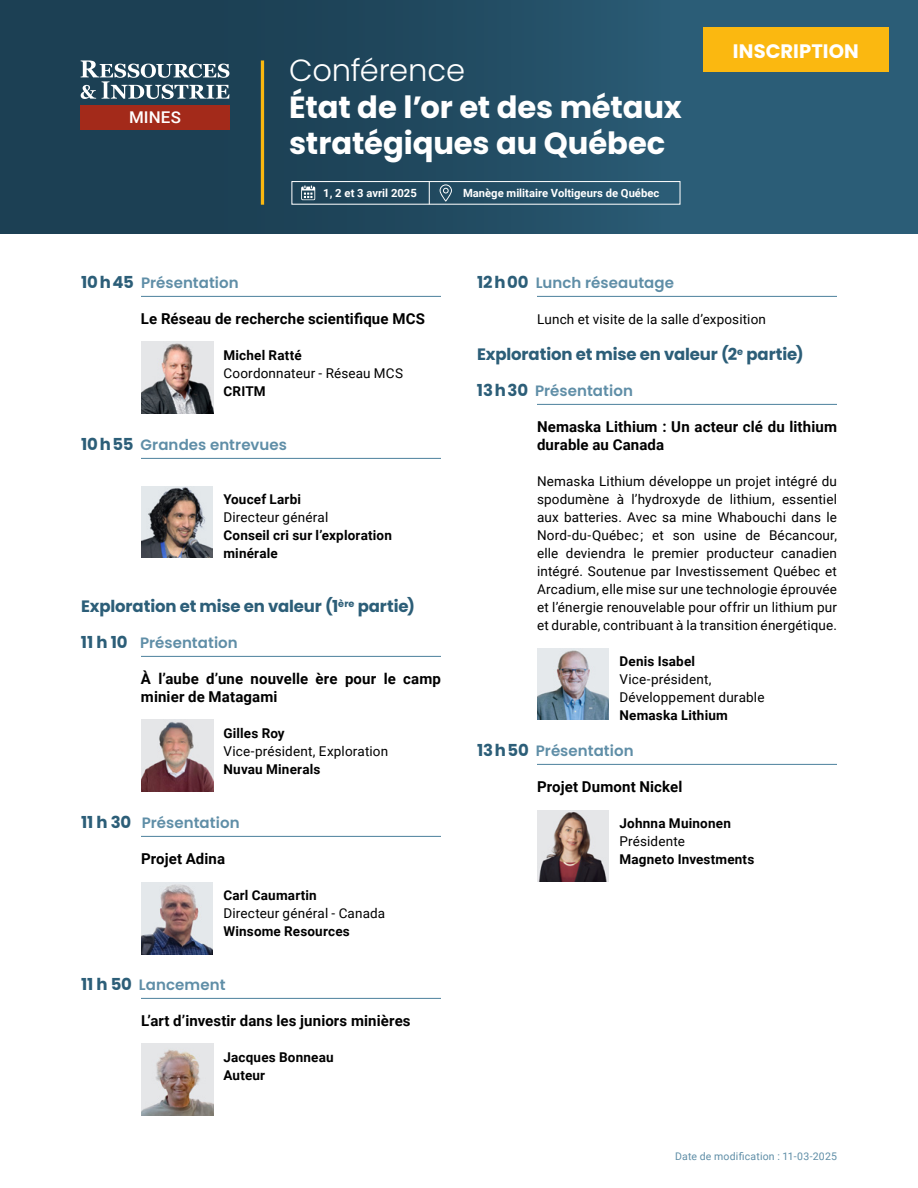
<style>
.page{position:relative;width:918px;height:1188px;background:#fff}
.page>*{position:absolute;margin:0;border:0;box-sizing:border-box;transform-origin:0 0}
.t1{font:700 30.6px/36.8px "Poppins";letter-spacing:-.005em;color:#fff}
.t2{font:300 30.6px "Poppins";letter-spacing:-.01em;color:#fff}
.t3{font:700 19.5px "Poppins";letter-spacing:.005em;color:#fff}
.t4{font:700 16.5px "Poppins";letter-spacing:-.01em;color:#2c5e78}
.t5{font:500 16.2px "Roboto";color:#fff;scale:1.04 1}
.t6{font:700 15px/18px "Roboto";letter-spacing:.01em;color:#000}
.t7{font:600 15px "Poppins";letter-spacing:.005em;color:#5f8ea7}
.t8{font:13.5px/18px "Roboto";letter-spacing:.01em;color:#000;text-align:justify}
.t9{font:700 13.5px/18px "Roboto";letter-spacing:.015em;color:#000}
.t10{font:700 11.25px "Roboto";color:#fff}
.t11{font:10.5px "Roboto";letter-spacing:.02em;color:#5f8ea7}
.s1{font-weight:700;font-size:16.5px;color:#2c5e78}
</style>
<div class="page">
<div style="left:0;top:0;width:918px;height:234px;background:linear-gradient(to right,#19394c,#2d617c)"></div>
<div style="left:703px;top:27px;width:186px;height:45px;background:#fbb810"></div>
<div style="left:81px;top:105px;width:149px;height:25px;background:#a32a1a"></div>
<svg style="left:81px;top:60px;width:148px;height:39px"></svg>
<hr style="left:261px;top:60px;width:3px;height:145px;background:#fbb810">
<svg style="left:301px;top:185px;width:14px;height:15px"></svg>
<svg style="left:440px;top:184px;width:12px;height:18px"></svg>
<div style="left:291px;top:181px;width:390px;height:24px;border:1px solid #fff"></div>
<svg style="left:429px;top:181px;width:1px;height:23px"></svg>
<hr style="left:141px;top:296px;width:300px;height:1px;background:#5f8ea7">
<hr style="left:141px;top:458px;width:300px;height:1px;background:#5f8ea7">
<hr style="left:141px;top:656px;width:300px;height:1px;background:#5f8ea7">
<hr style="left:141px;top:836px;width:300px;height:1px;background:#5f8ea7">
<hr style="left:141px;top:998px;width:300px;height:1px;background:#5f8ea7">
<img style="left:141px;top:342px;width:72px;height:72px">
<img style="left:141px;top:486px;width:72px;height:72px">
<img style="left:141px;top:720px;width:72px;height:72px">
<img style="left:141px;top:882px;width:72px;height:72px">
<img style="left:141px;top:1044px;width:72px;height:72px">
<hr style="left:537px;top:296px;width:300px;height:1px;background:#5f8ea7">
<hr style="left:537px;top:404px;width:300px;height:1px;background:#5f8ea7">
<hr style="left:537px;top:764px;width:300px;height:1px;background:#5f8ea7">
<img style="left:537px;top:648px;width:72px;height:72px">
<img style="left:537px;top:810px;width:72px;height:72px">
<p class="t5" style="left:129px;top:106px;width:51px">MINES</p>
<h1 class="t2" style="left:289px;top:52px;width:178px">Conférence</h1>
<h1 class="t1" style="left:289px;top:89px;width:394px">État de l’or et des métaux stratégiques au Québec</h1>
<p class="t10" style="left:323px;top:185px;width:95px">1, 2 et 3 avril 2025</p>
<p class="t10" style="left:463px;top:185px;width:198px">Manège militaire Voltigeurs de Québec</p>
<h2 class="t3" style="left:733px;top:40px;width:127px">INSCRIPTION</h2>
<p class="t7" style="left:81px;top:274px;width:159px"><span class="s1">10h45</span> Présentation</p>
<p class="t6" style="left:141px;top:309px;width:286px">Le Réseau de recherche scientifique MCS</p>
<p class="t9" style="left:224px;top:346px;width:80px">Michel Ratté</p>
<p class="t8" style="left:224px;top:364px;width:181px">Coordonnateur - Réseau MCS</p>
<p class="t9" style="left:224px;top:382px;width:44px">CRITM</p>
<p class="t7" style="left:81px;top:436px;width:207px"><span class="s1">10h55</span> Grandes entrevues</p>
<p class="t9" style="left:224px;top:490px;width:79px">Youcef Larbi</p>
<p class="t8" style="left:224px;top:508px;width:106px">Directeur général</p>
<p class="t9" style="left:224px;top:526px;width:170px">Conseil cri sur l’exploration minérale</p>
<p class="t4" style="left:81px;top:597px;width:336px">Exploration et mise en valeur (1<sup>ère</sup> partie)</p>
<p class="t7" style="left:81px;top:634px;width:158px"><span class="s1">11 h 10</span> Présentation</p>
<p class="t6" style="left:141px;top:669px;width:302px">À l’aube d’une nouvelle ère pour le camp minier de Matagami</p>
<p class="t9" style="left:224px;top:724px;width:63px">Gilles Roy</p>
<p class="t8" style="left:224px;top:742px;width:166px">Vice-président, Exploration</p>
<p class="t9" style="left:224px;top:760px;width:98px">Nuvau Minerals</p>
<p class="t7" style="left:81px;top:814px;width:160px"><span class="s1">11 h 30</span> Présentation</p>
<p class="t6" style="left:141px;top:849px;width:86px">Projet Adina</p>
<p class="t9" style="left:224px;top:886px;width:95px">Carl Caumartin</p>
<p class="t8" style="left:224px;top:904px;width:163px">Directeur général - Canada</p>
<p class="t9" style="left:224px;top:922px;width:128px">Winsome Resources</p>
<p class="t7" style="left:81px;top:976px;width:146px"><span class="s1">11 h 50</span> Lancement</p>
<p class="t6" style="left:141px;top:1011px;width:271px">L’art d’investir dans les juniors minières</p>
<p class="t9" style="left:224px;top:1048px;width:112px">Jacques Bonneau<br>Auteur</p>
<p class="t7" style="left:477px;top:274px;width:199px"><span class="s1">12h00</span> Lunch réseautage</p>
<p class="t8" style="left:537px;top:310px;width:231px">Lunch et visite de la salle d’exposition</p>
<p class="t4" style="left:477px;top:345px;width:328px">Exploration et mise en valeur (2<sup>e</sup> partie)</p>
<p class="t7" style="left:477px;top:382px;width:157px"><span class="s1">13h30</span> Présentation</p>
<p class="t6" style="left:537px;top:417px;width:302px">Nemaska Lithium : Un acteur clé du lithium durable au Canada</p>
<p class="t8" style="left:537px;top:472px;width:302px">Nemaska Lithium développe un projet intégré du spodumène à l’hydroxyde de lithium, essentiel aux batteries. Avec sa mine Whabouchi dans le Nord-du-Québec ; et son usine de Bécancour, elle deviendra le premier producteur canadien intégré. Soutenue par Investissement Québec et Arcadium, elle mise sur une technologie éprouvée et l’énergie renouvelable pour offrir un lithium pur et durable, contribuant à la transition énergétique.</p>
<p class="t9" style="left:620px;top:652px;width:77px">Denis Isabel</p>
<p class="t8" style="left:620px;top:670px;width:147px">Vice-président,<br>Développement durable</p>
<p class="t9" style="left:620px;top:706px;width:110px">Nemaska Lithium</p>
<p class="t7" style="left:477px;top:742px;width:158px"><span class="s1">13h50</span> Présentation</p>
<p class="t6" style="left:537px;top:777px;width:147px">Projet Dumont Nickel</p>
<p class="t9" style="left:620px;top:814px;width:113px">Johnna Muinonen</p>
<p class="t8" style="left:620px;top:832px;width:67px">Présidente</p>
<p class="t9" style="left:620px;top:850px;width:136px">Magneto Investments</p>
<p class="t11" style="left:675px;top:1149px;width:163px">Date de modification : 11-03-2025</p>
</div>
